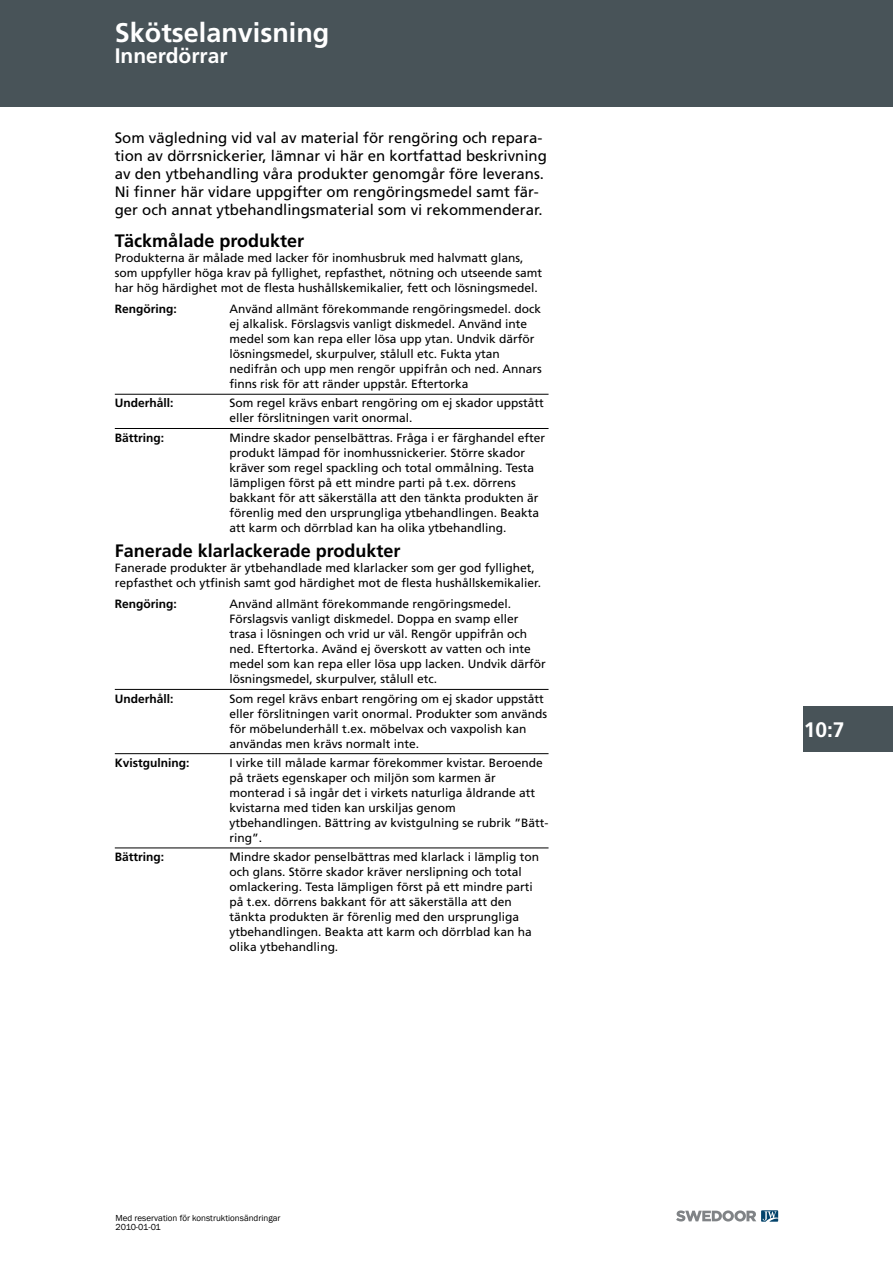
<style>
.page{position:relative;width:893px;height:1263px;background:#fff}
.page>*{position:absolute;margin:0;border:0;box-sizing:border-box;transform-origin:0 0}
.t1{font:700 27px "Frutiger LT Std";color:#fff}
.t2{font:700 21px "Frutiger LT Std";color:#fff}
.t3{font:700 18px "Frutiger LT Std";color:#000}
.t4{font:15px/18px "Frutiger LT Std";color:#000}
.t5{font:12px/15px "Frutiger LT Std";color:#000}
.t6{font:700 12px "Frutiger LT Std";color:#000}
.t7{font:9px/9px "Franklin Gothic";color:#000}
</style>
<div class="page">
<div style="left:0;top:0;width:893px;height:106px;background:#485358"></div>
<div style="left:804px;top:706px;width:89px;height:46px;background:#485358"></div>
<svg style="left:676px;top:1210px;width:102px;height:12px"></svg>
<hr style="left:115px;top:394px;width:434px;height:1px;background:#000">
<hr style="left:115px;top:428px;width:434px;height:1px;background:#000">
<hr style="left:115px;top:689px;width:434px;height:1px;background:#000">
<hr style="left:115px;top:753px;width:434px;height:1px;background:#000">
<hr style="left:115px;top:847px;width:434px;height:1px;background:#000">
<h1 class="t1" style="left:115px;top:16px;width:216px">Skötselanvisning</h1>
<h2 class="t2" style="left:115px;top:43px;width:114px">Innerdörrar</h2>
<p class="t4" style="left:115px;top:129px;width:434px">Som vägledning vid val av material för rengöring och repara&shy;tion av dörrsnickerier, lämnar vi här en kortfattad beskrivning av den ytbehandling våra produkter genomgår före leverans.<br>Ni finner här vidare uppgifter om rengöringsmedel samt fär&shy;ger och annat ytbehandlingsmaterial som vi rekommenderar.</p>
<h3 class="t3" style="left:115px;top:230px;width:191px">Täckmålade produkter</h3>
<p class="t5" style="left:115px;top:250px;width:429px">Produkterna är målade med lacker för inomhusbruk med halvmatt glans, som uppfyller höga krav på fyllighet, repfasthet, nötning och utseende samt har hög härdighet mot de flesta hushållskemikalier, fett och lösningsmedel.</p>
<p class="t6" style="left:115px;top:302px;width:64px">Rengöring:</p>
<p class="t5" style="left:230px;top:301px;width:314px">Använd allmänt förekommande rengöringsmedel. dock ej alkalisk. Förslagsvis vanligt diskmedel. Använd inte medel som kan repa eller lösa upp ytan. Undvik därför lösningsmedel, skurpulver, stålull etc. Fukta ytan nedifrån och upp men rengör uppifrån och ned. Annars finns risk för att ränder uppstår. Eftertorka</p>
<p class="t6" style="left:115px;top:396px;width:60px">Underhåll:</p>
<p class="t5" style="left:230px;top:396px;width:316px">Som regel krävs enbart rengöring om ej skador uppstått eller förslitningen varit onormal.</p>
<p class="t6" style="left:115px;top:430px;width:51px">Bättring:</p>
<p class="t5" style="left:230px;top:430px;width:317px">Mindre skador penselbättras. Fråga i er färghandel efter produkt lämpad för inomhussnickerier. Större skador kräver som regel spackling och total ommålning. Testa lämpligen först på ett mindre parti på t.ex. dörrens bakkant för att säkerställa att den tänkta produkten är förenlig med den ursprungliga ytbehandlingen. Beakta att karm och dörrblad kan ha olika ytbehandling.</p>
<h3 class="t3" style="left:115px;top:540px;width:287px">Fanerade klarlackerade produkter</h3>
<p class="t5" style="left:115px;top:560px;width:428px">Fanerade produkter är ytbehandlade med klarlacker som ger god fyllighet, repfasthet och ytfinish samt god härdighet mot de flesta hushållskemikalier.</p>
<p class="t6" style="left:115px;top:597px;width:64px">Rengöring:</p>
<p class="t5" style="left:230px;top:597px;width:318px">Använd allmänt förekommande rengöringsmedel.<br>Förslagsvis vanligt diskmedel. Doppa en svamp eller trasa i lösningen och vrid ur väl. Rengör uppifrån och ned. Eftertorka. Avänd ej överskott av vatten och inte medel som kan repa eller lösa upp lacken. Undvik därför lösningsmedel, skurpulver, stålull etc.</p>
<p class="t6" style="left:115px;top:691px;width:60px">Underhåll:</p>
<p class="t5" style="left:230px;top:691px;width:319px">Som regel krävs enbart rengöring om ej skador uppstått eller förslitningen varit onormal. Produkter som används för möbelunderhåll t.ex. möbelvax och vaxpolish kan användas men krävs normalt inte.</p>
<p class="t6" style="left:115px;top:755px;width:76px">Kvistgulning:</p>
<p class="t5" style="left:230px;top:755px;width:320px">I virke till målade karmar förekommer kvistar. Beroende på träets egenskaper och miljön som karmen är monterad i så ingår det i virkets naturliga åldrande att kvistarna med tiden kan urskiljas genom ytbehandlingen. Bättring av kvistgulning se rubrik ”Bätt&shy;ring”.</p>
<p class="t6" style="left:115px;top:850px;width:51px">Bättring:</p>
<p class="t5" style="left:230px;top:849px;width:311px">Mindre skador penselbättras med klarlack i lämplig ton och glans. Större skador kräver nerslipning och total omlackering. Testa lämpligen först på ett mindre parti på t.ex. dörrens bakkant för att säkerställa att den tänkta produkten är förenlig med den ursprungliga ytbehandlingen. Beakta att karm och dörrblad kan ha olika ytbehandling.</p>
<p class="t7" style="left:116px;top:1213px;width:167px">Med reservation för konstruktionsändringar<br>2010-01-01</p>
<h2 class="t2" style="left:804px;top:717px;width:42px">10:7</h2>
</div>
